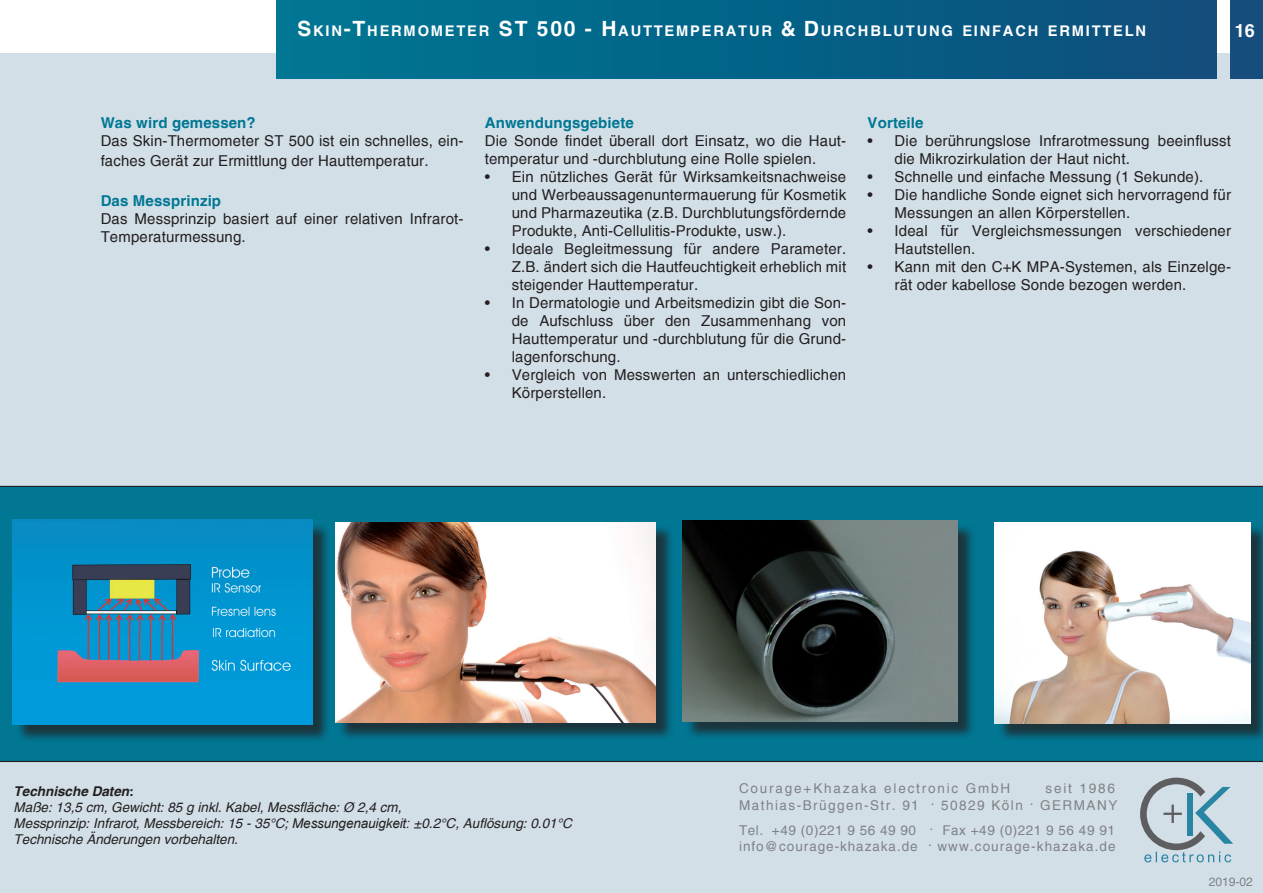
<style>
.page{position:relative;width:1263px;height:893px;background:#fff}
.page>*{position:absolute;margin:0;border:0;box-sizing:border-box;transform-origin:0 0}
.t1{font:700 18px "Helvetica";color:#fff}
.t2{font:15px/18px "Helvetica";letter-spacing:.01em;color:#231f20}
.t3{font:700 15px "Helvetica";letter-spacing:.01em;color:#017794}
.t4{font:700 14.7px "Helvetica";letter-spacing:.12em;color:#fff}
.t5{font:italic 13.5px/16.2px "Helvetica";color:#231f20}
.t6{font:13.5px/16.2px "Helvetica";letter-spacing:.07em;color:#808285}
.t7{font:13.5px/16.2px "Helvetica";letter-spacing:.11em;color:#808285;text-align:right}
.t8{font:13.5px "Helvetica";letter-spacing:.135em;color:#808285}
.t9{font:italic 700 13.5px "Helvetica";color:#231f20}
.t10{font:12px "Helvetica";color:#7d8184}
.s1{font-size:21px}
.s2{font-family:"Arial"}
</style>
<div class="page">
<div style="left:0;top:53px;width:1263px;height:840px;background:#d2dfe7"></div>
<div style="left:276px;top:0;width:940px;height:79px;background:linear-gradient(to right,#007794,#0e4e7d)"></div>
<div style="left:1230px;top:0;width:33px;height:79px;background:#174d7d"></div>
<div style="left:0;top:486px;width:1263px;height:276px;background:#017794"></div>
<svg style="left:1140px;top:778px;width:93px;height:84px"></svg>
<div style="left:997px;top:524px;width:266px;height:218px;background:#231f20;opacity:.75"></div>
<img style="left:995px;top:522px;width:255px;height:201px">
<div style="left:15px;top:522px;width:316px;height:221px;background:#231f20;opacity:.75"></div>
<img style="left:13px;top:520px;width:299px;height:204px">
<div style="left:338px;top:524px;width:337px;height:217px;background:#231f20;opacity:.75"></div>
<img style="left:335px;top:522px;width:321px;height:201px">
<div style="left:685px;top:523px;width:291px;height:217px;background:#231f20;opacity:.75"></div>
<img style="left:683px;top:520px;width:274px;height:201px">
<p class="t4" style="left:297px;top:22px;width:850px"><span class="s1">S</span>KIN<span class="s1">-T</span>HERMOMETER <span class="s1">ST 500 - H</span> AUTTEMPERATUR <span class="s1">&amp; D</span>URCHBLUTUNG EINFACH ERMITTELN</p>
<p class="t1" style="left:1235px;top:19px;width:22px">16</p>
<p class="t3" style="left:101px;top:114px;width:157px">Was wird gemessen?</p>
<p class="t2" style="left:101px;top:131px;width:364px;line-height:19.8px">Das Skin-Thermometer ST 500 ist ein schnelles, ein&shy;faches Gerät zur Ermittlung der Hauttemperatur.</p>
<p class="t3" style="left:101px;top:191px;width:122px">Das Messprinzip</p>
<p class="t2" style="left:101px;top:210px;width:364px">Das Messprinzip basiert auf einer relativen Infrarot-<br>Temperaturmessung.</p>
<p class="t3" style="left:485px;top:114px;width:151px">Anwendungsgebiete</p>
<p class="t2" style="left:485px;top:132px;width:363px">Die Sonde findet überall dort Einsatz, wo die Haut&shy;temperatur und -durchblutung eine Rolle spielen.</p>
<p class="t2" style="left:512px;top:168px;width:336px;text-align:justify;text-indent:-27px">• Ein nützliches Gerät für Wirksamkeitsnachweise und Werbeaussagenuntermauerung für Kosmetik und Pharmazeutika (z.B. Durchblutungsfördernde Produkte, Anti-Cellulitis-Produkte, usw.).</p>
<p class="t2" style="left:512px;top:240px;width:336px;text-align:justify;text-indent:-27px">• Ideale Begleitmessung für andere Parameter.<br>Z.B. ändert sich die Hautfeuchtigkeit erheblich mit steigender Hauttemperatur.</p>
<p class="t2" style="left:512px;top:294px;width:336px;text-align:justify;text-indent:-27px">• In Dermatologie und Arbeitsmedizin gibt die Son&shy;de Aufschluss über den Zusammenhang von Hauttemperatur und -durchblutung für die Grund&shy;lagenforschung.</p>
<p class="t2" style="left:512px;top:366px;width:336px;text-indent:-27px">• Vergleich von Messwerten an unterschiedlichen<br>Körperstellen.</p>
<p class="t3" style="left:867px;top:114px;width:58px">Vorteile</p>
<p class="t2" style="left:894px;top:132px;width:338px;text-indent:-27px">• Die berührungslose Infrarotmessung beeinflusst die Mikrozirkulation der Haut nicht.</p>
<p class="t2" style="left:867px;top:168px;width:337px">• Schnelle und einfache Messung (1 Sekunde).</p>
<p class="t2" style="left:894px;top:186px;width:338px;text-indent:-27px">• Die handliche Sonde eignet sich hervorragend für<br>Messungen an allen Körperstellen.</p>
<p class="t2" style="left:894px;top:222px;width:338px;text-indent:-27px">• Ideal für Vergleichsmessungen verschiedener<br>Hautstellen.</p>
<p class="t2" style="left:894px;top:258px;width:338px;text-indent:-27px">• Kann mit den C+K MPA-Systemen, als Einzelge&shy;rät oder kabellose Sonde bezogen werden.</p>
<p class="t9" style="left:14px;top:783px;width:122px">Technische Daten:</p>
<p class="t5" style="left:14px;top:799px;width:560px">Maße: 13,5 cm, Gewicht: 85 g inkl. Kabel, Messfläche: Ø 2,4 cm,<br>Messprinzip: Infrarot, Messbereich: 15 - 35°C; <span class="s2">Messungenauigkeit:</span> ±0.2°C, Auflösung: 0.01°C<br>Technische Änderungen vorbehalten.</p>
<p class="t8" style="left:739px;top:781px;width:273px">Courage+Khazaka electronic GmbH</p>
<p class="t7" style="left:739px;top:781px;width:380px">seit 1986<br>Mathias-Brüggen-Str. 91 . 50829 Köln . GERMANY</p>
<p class="t6" style="left:739px;top:822px;width:378px">Tel. +49 (0)221 9 56 49 90 . Fax +49 (0)221 9 56 49 91 info@courage-khazaka.de . www.courage-khazaka.de</p>
<p class="t10" style="left:1209px;top:875px;width:46px">2019-02</p>
</div>
